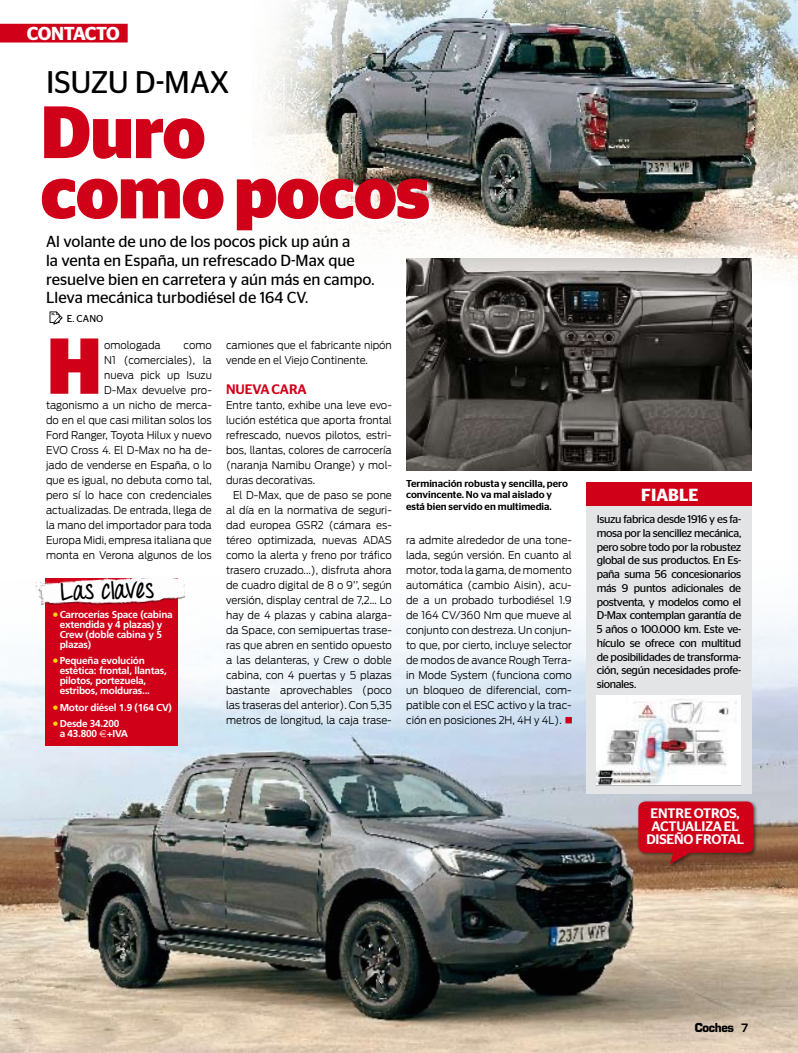
<style>
.page{position:relative;width:798px;height:1053px;background:#fff}
.page>*{position:absolute;margin:0;border:0;box-sizing:border-box;transform-origin:0 0}
.t1{font:700 79px "Stag Sans";color:#d10019;scale:.95 1}
.t2{font:700 73.75px/60.2px "Stag Sans";letter-spacing:-.01em;color:#d10019;scale:.93 1}
.t3{font:31.25px "Stag Sans";color:#000}
.t4{font:700 24.12px "Throw My Hands Upinthe Air";color:#000;scale:.91 1}
.t5{font:600 18.75px "Stag Sans";letter-spacing:-.025em;color:#fff}
.t6{font:600 17.5px "Stag Sans";color:#fff}
.t7{font:16px/18.8px "Stag Sans";color:#000}
.t8{font:500 13.75px/13.1px "Stag Sans";letter-spacing:-.01em;color:#fff;text-align:center}
.t9{font:500 13.75px "Stag Sans";letter-spacing:-.01em;color:#d10019}
.t10{font:700 12px "Eurostile LT Std";letter-spacing:-.03em;color:#000;scale:.93 1}
.t11{font:11.25px/13.8px "Stag Sans";letter-spacing:-.03em;color:#000;text-align:justify}
.t12{font:300 10.62px/15px "Antenna";color:#000;text-align:justify;scale:.95 1}
.t13{font:700 10px/10px "Frutiger LT Std";letter-spacing:-.025em;color:#fff}
.t14{font:500 10px/11.2px "Stag Sans";color:#000}
.t15{font:10px "Stag Sans";color:#000}
.s1{font-family:"Steelfish";font-weight:400;font-size:10.25px;color:#ffd500}
.s2{font-family:"Euro Logo";font-weight:400}
.s3{font-weight:600;font-size:11.25px}
</style>
<div class="page">
<img style="left:0;top:561px;width:797px;height:491px">
<img style="left:270px;top:0;width:527px;height:298px">
<div style="left:0;top:24px;width:128px;height:18px;background:#d10019"></div>
<div style="left:45px;top:578px;width:133px;height:168px;background:#d10019"></div>
<div style="left:34px;top:577px;width:184px;height:55px;background:#000;opacity:.5"></div>
<img style="left:27px;top:569px;width:163px;height:44px">
<svg style="left:49px;top:311px;width:14px;height:13px"></svg>
<svg style="left:265px;top:71px;width:321px;height:35px"></svg>
<div style="left:636px;top:799px;width:134px;height:74px;background:#000;opacity:.5"></div>
<div style="left:638px;top:801px;width:115px;height:51px;background:#d10019;border-radius:7px"></div>
<svg style="left:669px;top:852px;width:24px;height:12px"></svg>
<img style="left:406px;top:258px;width:345px;height:212px">
<div style="left:586px;top:491px;width:165px;height:302px;background:#e3e4e5"></div>
<div style="left:586px;top:482px;width:165px;height:23px;background:#d10019"></div>
<img style="left:267px;top:106px;width:433px;height:178px">
<svg style="left:565px;top:717px;width:6px;height:6px"></svg>
<img style="left:596px;top:695px;width:144px;height:90px">
<h3 class="t5" style="left:27px;top:22px;width:95px">CONTACTO</h3>
<h3 class="t3" style="left:46px;top:65px;width:185px">ISUZU D-MAX</h3>
<h2 class="t2" style="left:41px;top:102px;width:419px">Duro<br>como pocos</h2>
<h3 class="t7" style="left:46px;top:232px;width:330px">Al volante de uno de los pocos pick up aún a<br>la venta en España, un refrescado D-Max que resuelve bien en carretera y aún más en campo.<br>Lleva mecánica turbodiésel de 164 CV.</h3>
<p class="t15" style="left:67px;top:313px;width:38px">E. Cano</p>
<h1 class="t1" style="left:47px;top:320px;width:60px">H</h1>
<p class="t12" style="left:104px;top:337px;width:61px">omologada</p>
<p class="t12" style="left:46px;top:337px;width:176px;text-align:right">como<br>N1 (comerciales), la<br>nueva pick up Isuzu<br>D-Max devuelve pro-<br>tagonismo a un nicho de merca&shy;do en el que casi militan solos los<br>Ford Ranger, Toyota Hilux y nuevo<br>EVO Cross 4. El D-Max no ha de&shy;jado de venderse en España, o lo que es igual, no debuta como tal, pero sí lo hace con credenciales actualizadas. De entrada, llega de la mano del importador para toda<br>Europa Midi, empresa italiana que monta en Verona algunos de los</p>
<h3 class="t4" style="left:61px;top:576px;width:103px;rotate:-1deg">Las claves</h3>
<p class="t13" style="left:60px;top:610px;width:115px;text-indent:-6px"><span class="s1">•</span> Carrocerías Space (cabina extendida y 4 plazas) y<br>Crew (doble cabina y 5 plazas)</p>
<p class="t13" style="left:60px;top:656px;width:109px;text-indent:-6px"><span class="s1">•</span> Pequeña evolución estética: frontal, llantas, pilotos, portezuela, estribos, molduras...</p>
<p class="t13" style="left:53px;top:702px;width:120px"><span class="s1">•</span> Motor diésel 1.9 (164 CV)</p>
<p class="t13" style="left:60px;top:718px;width:70px;text-indent:-6px"><span class="s1">•</span> Desde 34.200<br>a 43.800 <span class="s2">t</span>+IVA</p>
<p class="t12" style="left:226px;top:337px;width:176px">camiones que el fabricante nipón vende en el Viejo Continente.</p>
<p class="t9" style="left:226px;top:381px;width:82px">Nueva cara</p>
<p class="t12" style="left:226px;top:397px;width:176px">Entre tanto, exhibe una leve evo&shy;lución estética que aporta frontal refrescado, nuevos pilotos, estri&shy;bos, llantas, colores de carrocería (naranja Namibu Orange) y mol&shy;duras decorativas.</p>
<p class="t12" style="left:226px;top:487px;width:176px;text-indent:7px">El D-Max, que de paso se pone al día en la normativa de seguri&shy;dad europea GSR2 (cámara es&shy;téreo optimizada, nuevas ADAS como la alerta y freno por tráfico trasero cruzado...), disfruta ahora de cuadro digital de 8 o 9’’, según versión, display central de 7,2... Lo hay de 4 plazas y cabina alarga&shy;da Space, con semipuertas trase&shy;ras que abren en sentido opuesto a las delanteras, y Crew o doble cabina, con 4 puertas y 5 plazas bastante aprovechables (poco las traseras del anterior). Con 5,35 metros de longitud, la caja trase-</p>
<p class="t14" style="left:406px;top:478px;width:163px">Terminación robusta y sencilla, pero convincente. No va mal aislado y está bien servido en multimedia.</p>
<h3 class="t6" style="left:641px;top:485px;width:59px">fiable</h3>
<p class="t11" style="left:596px;top:512px;width:146px">Isuzu fabrica desde 1916 y es fa&shy;mosa por la sencillez mecánica, pero sobre todo por la robustez global de sus productos. En Es&shy;paña suma 56 concesionarios más 9 puntos adicionales de postventa, y modelos como el D-Max contemplan garantía de 5 años o 100.000 km. Este ve&shy;hículo se ofrece con multitud de posibilidades de transforma&shy;ción, según necesidades profe&shy;sionales.</p>
<p class="t12" style="left:406px;top:532px;width:176px">ra admite alrededor de una tone&shy;lada, según versión. En cuanto al motor, toda la gama, de momento automática (cambio Aisin), acu&shy;de a un probado turbodiésel 1.9 de 164 CV/360 Nm que mueve al conjunto con destreza. Un conjun&shy;to que, por cierto, incluye selector de modos de avance Rough Terra&shy;in Mode System (funciona como un bloqueo de diferencial, com&shy;patible con el ESC activo y la trac&shy;ción en posiciones 2H, 4H y 4L).</p>
<p class="t8" style="left:646px;top:806px;width:99px">entre otros, actualiza el diseño frotal</p>
<p class="t10" style="left:694px;top:1019px;width:60px">Coches <span class="s3">7</span></p>
</div>
